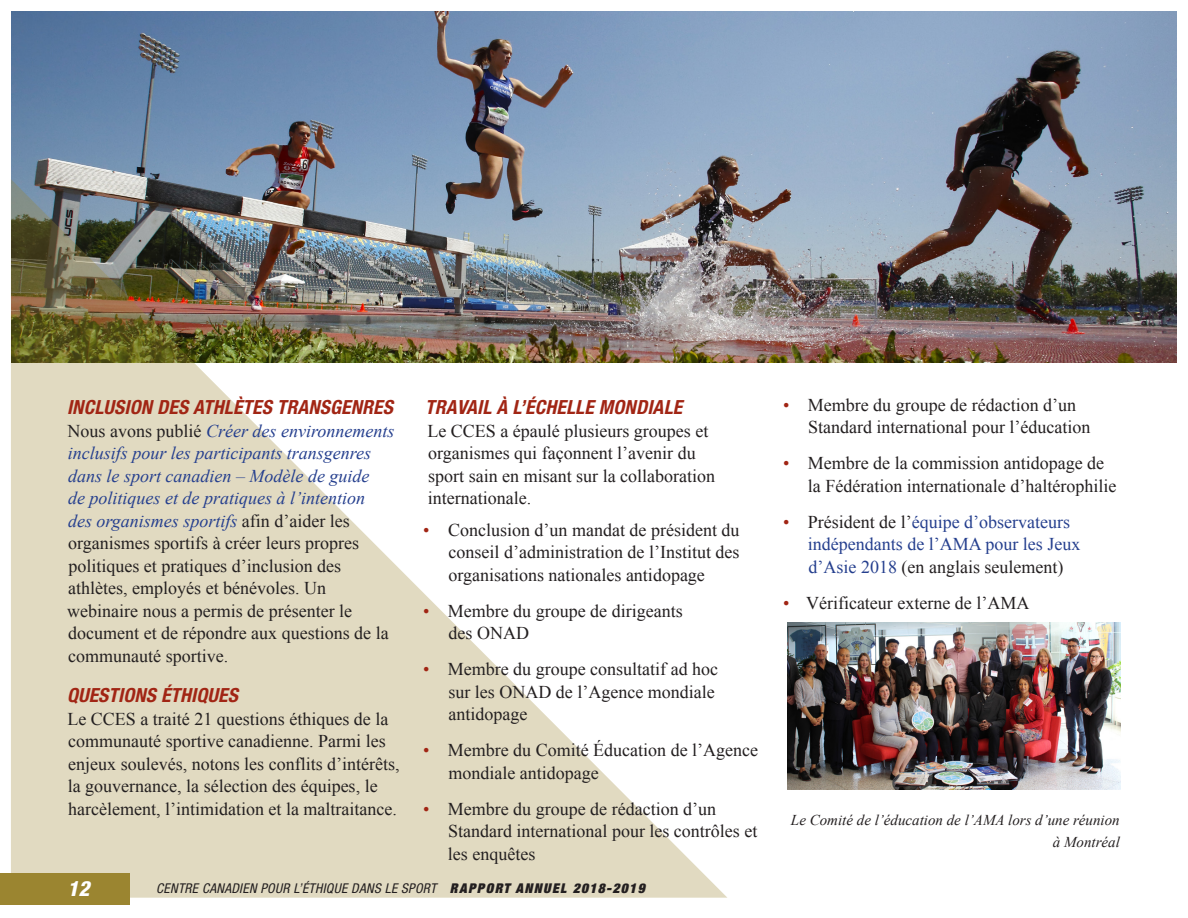
<style>
.page{position:relative;width:1188px;height:918px;background:#fff}
.page>*{position:absolute;margin:0;border:0;box-sizing:border-box;transform-origin:0 0}
.t1{font:italic 800 condensed 21px "Helvetica Neue LT Std";color:#fff}
.Subhead_2{font:italic 700 condensed 19.5px "Helvetica Neue LT Std";letter-spacing:.01em;color:#a12514}
.Body_Text{font:18px/22.5px "Times New Roman";color:#231f20}
.Subhead_2-2{font:18px/22.5px "Times New Roman";color:#231f20}
.t2{font:18px/22.5px "Times New Roman";color:#253f8e}
.Subhead_3{font:italic 15px/22.5px "Times New Roman";color:#231f20;text-align:right}
.t3{font:italic condensed 13.5px "Helvetica Neue LT Std";letter-spacing:.025em;color:#231f20}
.s1{font-style:italic;color:#253f8e}
.s2{color:#a12514}
.s3{font-weight:900}
.s4{color:#231f20}
</style>
<div class="page">
<img style="left:11px;top:11px;width:1166px;height:351px">
<img style="left:11px;top:179px;width:716px;height:719px">
<div style="left:0;top:873px;width:130px;height:31px;background:#9b8530"></div>
<img style="left:788px;top:623px;width:332px;height:166px">
<p class="Subhead_2" style="left:67px;top:395px;width:327px">INCLUSION DES ATHLÈTES TRANSGENRES</p>
<p class="Body_Text" style="left:67px;top:419px;width:329px">Nous avons publié <span class="s1">Créer des environnements inclusifs pour les participants transgenres dans le sport canadien – Modèle de guide<br>de politiques et de pratiques à l’intention<br>des organismes sportifs</span> afin d’aider les organismes sportifs à créer leurs propres politiques et pratiques d’inclusion des athlètes, employés et bénévoles. Un webinaire nous a permis de présenter le document et de répondre aux questions de la communauté sportive.</p>
<p class="Subhead_2" style="left:67px;top:683px;width:172px">QUESTIONS ÉTHIQUES</p>
<p class="Subhead_2-2" style="left:67px;top:707px;width:334px">Le CCES a traité 21 questions éthiques de la communauté sportive canadienne. Parmi les enjeux soulevés, notons les conflits d’intérêts, la gouvernance, la sélection des équipes, le harcèlement, l’intimidation et la maltraitance.</p>
<p class="Subhead_2" style="left:425px;top:395px;width:259px">TRAVAIL À L’ÉCHELLE MONDIALE</p>
<p class="Body_Text" style="left:427px;top:419px;width:289px">Le CCES a épaulé plusieurs groupes et organismes qui façonnent l’avenir du sport sain en misant sur la collaboration internationale.</p>
<p class="Body_Text" style="left:448px;top:518px;width:293px;text-align:justify;text-indent:-25px"><span class="s2">•</span> Conclusion d’un mandat de président du conseil d’administration de l’Institut des organisations nationales antidopage</p>
<p class="Body_Text" style="left:449px;top:599px;width:236px;text-indent:-25px"><span class="s2">•</span> Membre du groupe de dirigeants des ONAD</p>
<p class="Body_Text" style="left:448px;top:657px;width:271px;text-indent:-25px"><span class="s2">•</span> Membre du groupe consultatif ad hoc sur les ONAD de l’Agence mondiale antidopage</p>
<p class="Body_Text" style="left:448px;top:738px;width:311px;text-indent:-25px"><span class="s2">•</span> Membre du Comité Éducation de l’Agence mondiale antidopage</p>
<p class="Body_Text" style="left:448px;top:797px;width:311px;text-indent:-25px"><span class="s2">•</span> Membre du groupe de rédaction d’un<br>Standard international pour les contrôles et les enquêtes</p>
<p class="t1" style="left:68px;top:876px;width:23px">12</p>
<p class="t3" style="left:156px;top:881px;width:490px">CENTRE CANADIEN POUR L’ÉTHIQUE DANS LE SPORT <span class="s3">RAPPORT ANNUEL 2018-2019</span></p>
<p class="Body_Text" style="left:808px;top:393px;width:284px;text-indent:-25px"><span class="s2">•</span> Membre du groupe de rédaction d’un<br>Standard international pour l’éducation</p>
<p class="Body_Text" style="left:808px;top:451px;width:310px;text-indent:-25px"><span class="s2">•</span> Membre de la commission antidopage de la Fédération internationale d’haltérophilie</p>
<p class="t2" style="left:808px;top:510px;width:274px;text-indent:-25px"><span class="s2">•</span> <span class="s4">Président de l’</span>équipe d’observateurs indépendants de l’AMA pour les Jeux d’Asie 2018 <span class="s4">(en anglais seulement)</span></p>
<p class="Body_Text" style="left:783px;top:591px;width:248px"><span class="s2">•</span> Vérificateur externe de l’AMA</p>
<p class="Subhead_3" style="left:791px;top:808px;width:330px">Le Comité de l’éducation de l’AMA lors d’une réunion à Montréal</p>
</div>
